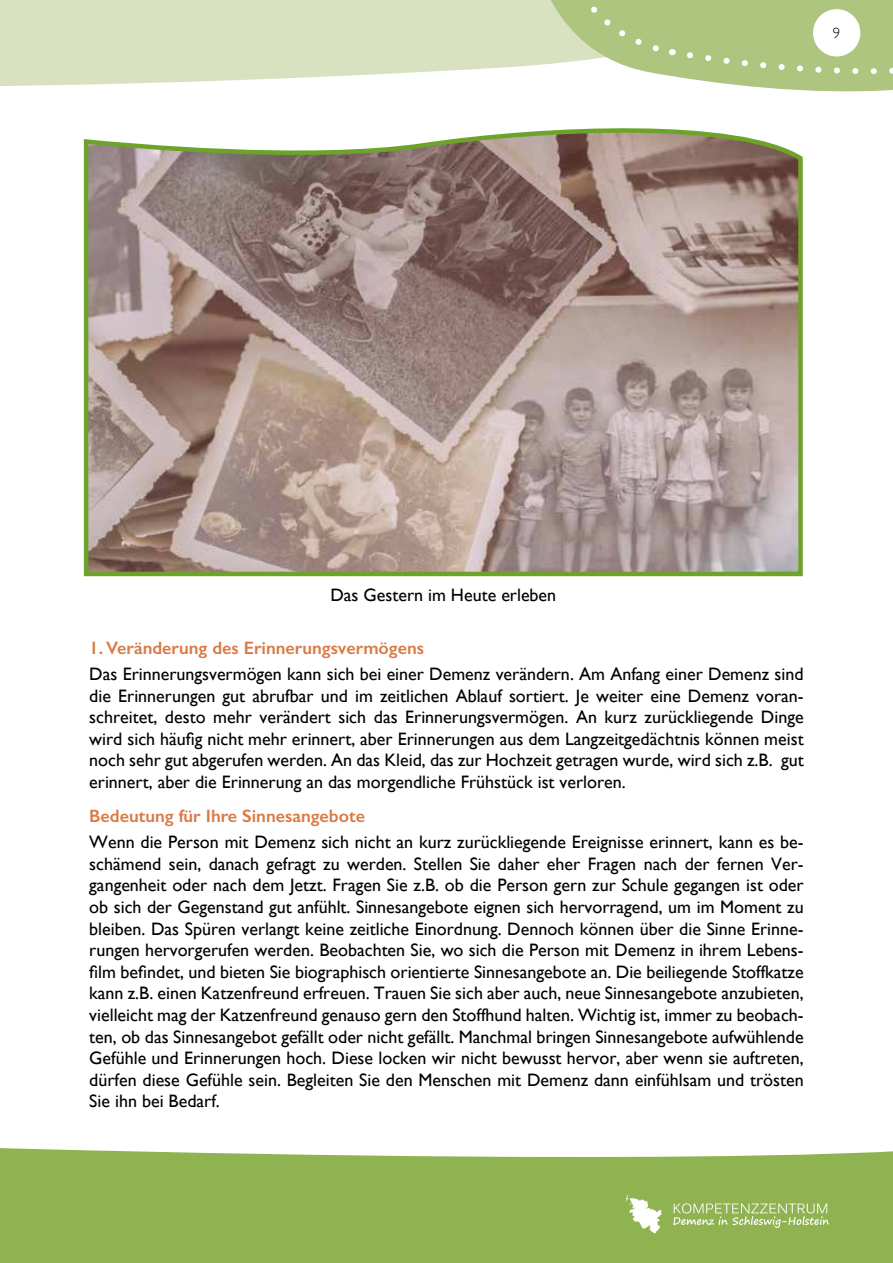
<style>
.page{position:relative;width:893px;height:1263px;background:#fff}
.page>*{position:absolute;margin:0;border:0;box-sizing:border-box;transform-origin:0 0}
.t1{font:18px/21.6px "Gill Sans";color:#000;text-align:justify}
.t2{font:600 18px "Gill Sans";color:#d97a45}
.t3{font:300 15px "Gill Sans";color:#000}
</style>
<div class="page">
<div style="left:0;top:1148px;width:893px;height:115px;background:#90b352"></div>
<svg style="left:626px;top:1194px;width:36px;height:39px"></svg>
<svg style="left:673px;top:1203px;width:156px;height:25px;background:#a6c274"></svg>
<svg style="left:83px;top:128px;width:720px;height:449px;background:#ae9d94"></svg>
<svg style="left:0;top:0;width:522px;height:86px;background:#dbe4c6"></svg>
<svg style="left:522px;top:0;width:371px;height:92px"></svg>
<div style="left:813px;top:9px;width:47px;height:47px;background:#fff;border-radius:50%"></div>
<p class="t3" style="left:833px;top:21px;width:9px">9</p>
<p class="t1" style="left:330px;top:584px;width:227px">Das Gestern im Heute erleben</p>
<p class="t2" style="left:89px;top:637px;width:336px">1. Veränderung des Erinnerungsvermögens</p>
<p class="t1" style="left:89px;top:663px;width:716px">Das Erinnerungsvermögen kann sich bei einer Demenz verändern. Am Anfang einer Demenz sind die Erinnerungen gut abrufbar und im zeitlichen Ablauf sortiert. Je weiter eine Demenz voran&shy;schreitet, desto mehr verändert sich das Erinnerungsvermögen. An kurz zurückliegende Dinge wird sich häufig nicht mehr erinnert, aber Erinnerungen aus dem Langzeitgedächtnis können meist noch sehr gut abgerufen werden. An das Kleid, das zur Hochzeit getragen wurde, wird sich z.B. gut erinnert, aber die Erinnerung an das morgendliche Frühstück ist verloren.</p>
<p class="t2" style="left:89px;top:805px;width:277px">Bedeutung für Ihre Sinnesangebote</p>
<p class="t1" style="left:89px;top:831px;width:716px">Wenn die Person mit Demenz sich nicht an kurz zurückliegende Ereignisse erinnert, kann es be&shy;schämend sein, danach gefragt zu werden. Stellen Sie daher eher Fragen nach der fernen Ver&shy;gangenheit oder nach dem Jetzt. Fragen Sie z.B. ob die Person gern zur Schule gegangen ist oder ob sich der Gegenstand gut anfühlt. Sinnesangebote eignen sich hervorragend, um im Moment zu bleiben. Das Spüren verlangt keine zeitliche Einordnung. Dennoch können über die Sinne Erinne&shy;rungen hervorgerufen werden. Beobachten Sie, wo sich die Person mit Demenz in ihrem Lebens&shy;film befindet, und bieten Sie biographisch orientierte Sinnesangebote an. Die beiliegende Stoffkatze kann z.B. einen Katzenfreund erfreuen. Trauen Sie sich aber auch, neue Sinnesangebote anzubieten, vielleicht mag der Katzenfreund genauso gern den Stoffhund halten. Wichtig ist, immer zu beobach&shy;ten, ob das Sinnesangebot gefällt oder nicht gefällt. Manchmal bringen Sinnesangebote aufwühlende Gefühle und Erinnerungen hoch. Diese locken wir nicht bewusst hervor, aber wenn sie auftreten, dürfen diese Gefühle sein. Begleiten Sie den Menschen mit Demenz dann einfühlsam und trösten Sie ihn bei Bedarf.</p>
</div>
